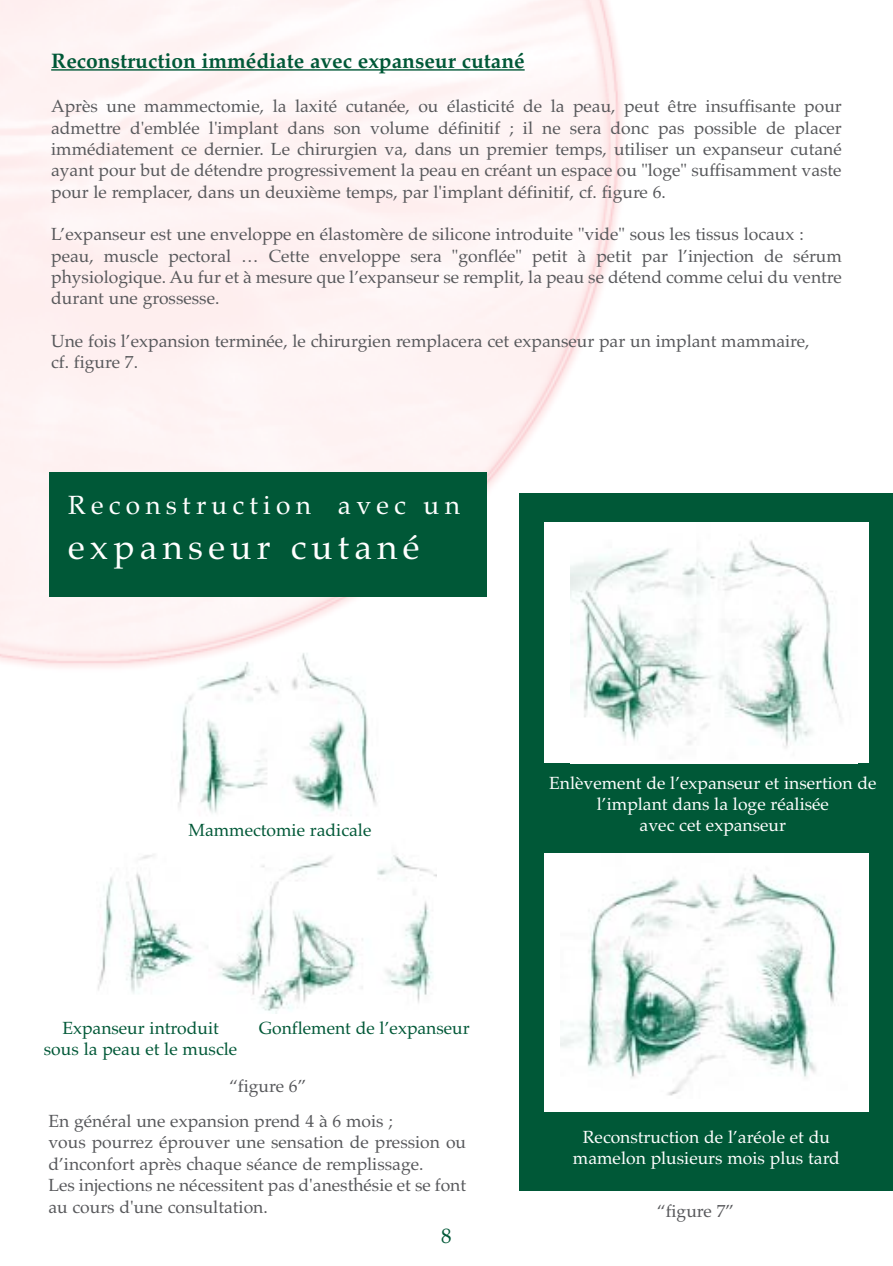
<style>
.page{position:relative;width:893px;height:1266px;background:#fff}
.page>*{position:absolute;margin:0;border:0;box-sizing:border-box;transform-origin:0 0}
.t1{font:35px "Palatino";letter-spacing:.15em;color:#fff}
.t2{font:26.25px "Palatino";letter-spacing:.2em;color:#fff}
.t3{font:700 21px "Palatino";color:#005837}
.t4{font:21px "Palatino";color:#005837}
.t5{font:17.5px/21.3px "Palatino";color:#57585b}
.t6{font:17.5px/21.3px "Palatino";color:#fff;text-align:center}
.t7{font:17.5px/21.3px "Palatino";color:#005837;text-align:center}
</style>
<div class="page">
<img style="left:0;top:0;width:623px;height:668px">
<div style="left:519px;top:493px;width:373px;height:697px;background:#005837"></div>
<hr style="left:51px;top:69px;width:473px;height:2px;background:#005837">
<div style="left:49px;top:472px;width:437px;height:124px;background:#005837"></div>
<img style="left:98px;top:854px;width:338px;height:159px">
<svg style="left:437px;top:650px;width:12px;height:18px"></svg>
<img style="left:170px;top:650px;width:267px;height:166px">
<div style="left:544px;top:853px;width:324px;height:258px;background:#fff"></div>
<img style="left:560px;top:873px;width:276px;height:223px">
<div style="left:544px;top:522px;width:325px;height:241px;background:#fff"></div>
<img style="left:570px;top:540px;width:271px;height:208px">
<p class="t3" style="left:51px;top:53px;width:475px">Reconstruction immédiate avec expanseur cutané</p>
<p class="t5" style="left:51px;top:98px;width:792px;text-align:justify">Après une mammectomie, la laxité cutanée, ou élasticité de la peau, peut être insuffisante pour admettre d'emblée l'implant dans son volume définitif ; il ne sera donc pas possible de placer immédiatement ce dernier. Le chirurgien va, dans un premier temps, utiliser un expanseur cutané ayant pour but de détendre progressivement la peau en créant un espace ou "loge" suffisamment vaste pour le remplacer, dans un deuxième temps, par l'implant définitif, cf. figure 6.</p>
<p class="t5" style="left:51px;top:226px;width:792px">L’expanseur est une enveloppe en élastomère de silicone introduite "vide" sous les tissus locaux : peau, muscle pectoral … Cette enveloppe sera "gonflée" petit à petit par l’injection de sérum physiologique. Au fur et à mesure que l’expanseur se remplit, la peau se détend comme celui du ventre durant une grossesse.</p>
<p class="t5" style="left:51px;top:332px;width:760px">Une fois l’expansion terminée, le chirurgien remplacera cet expanseur par un implant mammaire, cf. figure 7.</p>
<h2 class="t2" style="left:68px;top:494px;width:393px">Reconstruction avec un</h2>
<h1 class="t1" style="left:68px;top:533px;width:353px">expanseur cutané</h1>
<p class="t7" style="left:188px;top:820px;width:184px">Mammectomie radicale</p>
<p class="t7" style="left:44px;top:1019px;width:195px">Expanseur introduit sous la peau et le muscle</p>
<p class="t7" style="left:259px;top:1019px;width:212px">Gonflement de l’expanseur</p>
<p class="t5" style="left:229px;top:1077px;width:79px">“figure 6”</p>
<p class="t5" style="left:48px;top:1112px;width:419px">En général une expansion prend 4 à 6 mois ;<br>vous pourrez éprouver une sensation de pression ou d’inconfort après chaque séance de remplissage.<br>Les injections ne nécessitent pas d'anesthésie et se font au cours d'une consultation.</p>
<p class="t4" style="left:441px;top:1227px;width:12px">8</p>
<p class="t6" style="left:549px;top:774px;width:329px">Enlèvement de l’expanseur et insertion de l’implant dans la loge réalisée<br>avec cet expanseur</p>
<p class="t6" style="left:573px;top:1128px;width:268px">Reconstruction de l’aréole et du mamelon plusieurs mois plus tard</p>
<p class="t5" style="left:657px;top:1202px;width:79px">“figure 7”</p>
</div>
